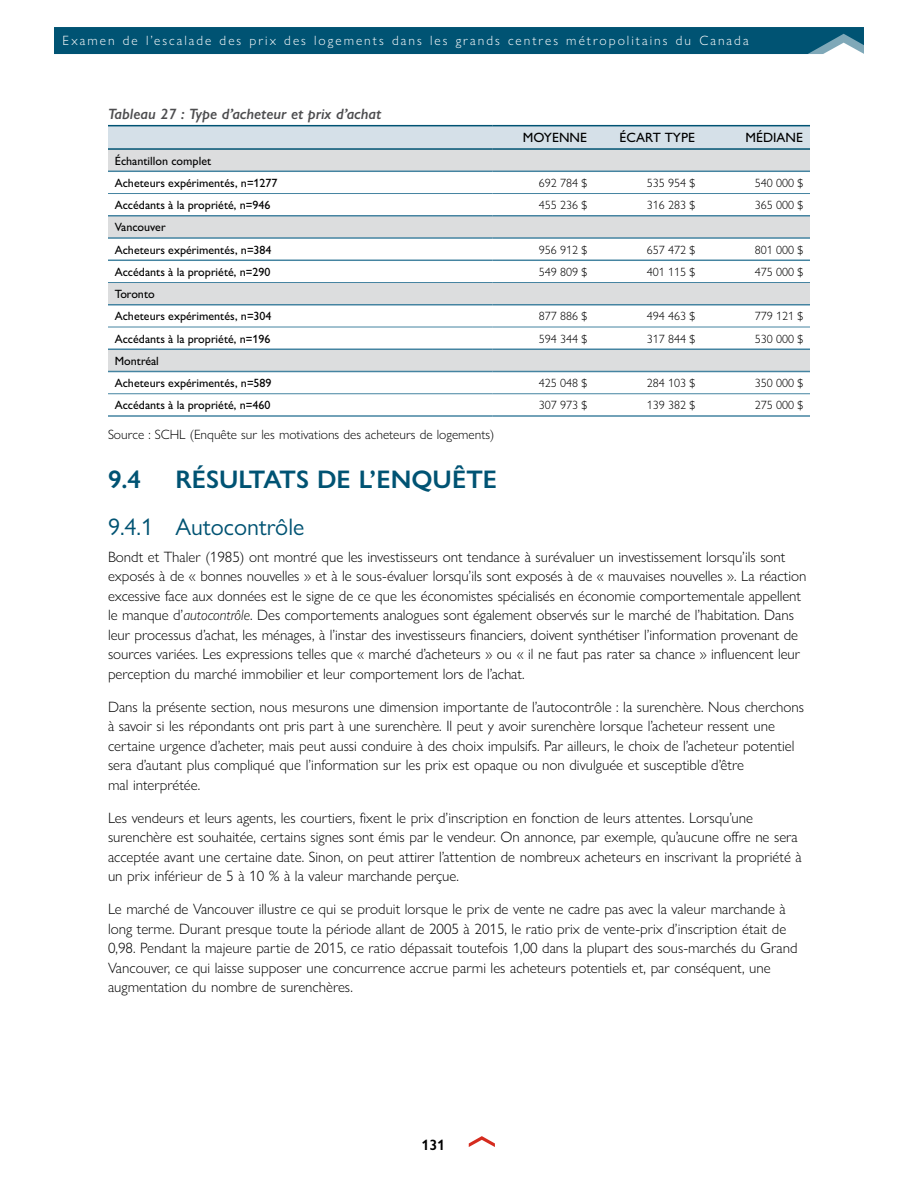
<style>
.page{position:relative;width:918px;height:1188px;background:#fff}
.page>*{position:absolute;margin:0;border:0;box-sizing:border-box;transform-origin:0 0}
.H3_Subhead1{font:600 25.5px "Gill Sans Nova";color:#005373}
.H4_Subhead2{font:24px "Gill Sans Nova";color:#005373}
.P_Body{font:300 15px/19.5px "Gill Sans Nova";color:#000}
.t1{font:italic 600 15px "Gill Sans Nova";color:#4d4d4f}
.t2{font:600 15px "Gill Sans Nova";color:#000}
.t3{font:300 13.5px "Gill Sans Nova";letter-spacing:.15em;color:#fff}
.P_footer_noline{font:300 13.5px "Gill Sans Nova";color:#000}
.Table_header_right{font:500 13.5px "Gill Sans Nova";color:#000}
.Table_body_left{font:500 12px "Gill Sans Nova";color:#000}
.Table_body_right{font:300 12px "Gill Sans Nova";color:#000}
.s1{font-style:italic}
</style>
<div class="page">
<div style="left:54px;top:27px;width:810px;height:27px;background:#005373"></div>
<svg style="left:808px;top:34px;width:56px;height:20px"></svg>
<svg style="left:469px;top:1136px;width:26px;height:11px"></svg>
<div style="left:108px;top:126px;width:702px;height:22px;background:#d5e0e8"></div>
<svg style="left:108px;top:150px;width:702px;height:221px"></svg>
<hr style="left:108px;top:125px;width:385px;height:1px;background:#005373">
<hr style="left:493px;top:125px;width:101px;height:1px;background:#005373">
<hr style="left:594px;top:125px;width:108px;height:1px;background:#005373">
<hr style="left:702px;top:125px;width:108px;height:1px;background:#005373">
<hr style="left:108px;top:148px;width:385px;height:2px;background:#005373">
<hr style="left:493px;top:148px;width:101px;height:2px;background:#005373">
<hr style="left:594px;top:148px;width:108px;height:2px;background:#005373">
<hr style="left:702px;top:148px;width:108px;height:2px;background:#005373">
<hr style="left:108px;top:171px;width:385px;height:1px;background:#4584a1">
<hr style="left:493px;top:171px;width:101px;height:1px;background:#4584a1">
<hr style="left:594px;top:171px;width:108px;height:1px;background:#4584a1">
<hr style="left:702px;top:171px;width:108px;height:1px;background:#4584a1">
<hr style="left:108px;top:215px;width:385px;height:2px;background:#4584a1">
<hr style="left:493px;top:215px;width:101px;height:2px;background:#4584a1">
<hr style="left:594px;top:215px;width:108px;height:2px;background:#4584a1">
<hr style="left:702px;top:215px;width:108px;height:2px;background:#4584a1">
<hr style="left:108px;top:237px;width:385px;height:2px;background:#4584a1">
<hr style="left:493px;top:237px;width:101px;height:2px;background:#4584a1">
<hr style="left:594px;top:237px;width:108px;height:2px;background:#4584a1">
<hr style="left:702px;top:237px;width:108px;height:2px;background:#4584a1">
<hr style="left:108px;top:260px;width:385px;height:1px;background:#4584a1">
<hr style="left:493px;top:260px;width:101px;height:1px;background:#4584a1">
<hr style="left:594px;top:260px;width:108px;height:1px;background:#4584a1">
<hr style="left:702px;top:260px;width:108px;height:1px;background:#4584a1">
<hr style="left:108px;top:304px;width:385px;height:2px;background:#4584a1">
<hr style="left:493px;top:304px;width:101px;height:2px;background:#4584a1">
<hr style="left:594px;top:304px;width:108px;height:2px;background:#4584a1">
<hr style="left:702px;top:304px;width:108px;height:2px;background:#4584a1">
<hr style="left:108px;top:349px;width:385px;height:1px;background:#4584a1">
<hr style="left:493px;top:349px;width:101px;height:1px;background:#4584a1">
<hr style="left:594px;top:349px;width:108px;height:1px;background:#4584a1">
<hr style="left:702px;top:349px;width:108px;height:1px;background:#4584a1">
<hr style="left:108px;top:371px;width:385px;height:1px;background:#4584a1">
<hr style="left:493px;top:371px;width:101px;height:1px;background:#4584a1">
<hr style="left:594px;top:371px;width:108px;height:1px;background:#4584a1">
<hr style="left:702px;top:371px;width:108px;height:1px;background:#4584a1">
<hr style="left:108px;top:415px;width:385px;height:2px;background:#4584a1">
<hr style="left:493px;top:415px;width:101px;height:2px;background:#4584a1">
<hr style="left:594px;top:415px;width:108px;height:2px;background:#4584a1">
<hr style="left:702px;top:415px;width:108px;height:2px;background:#4584a1">
<hr style="left:108px;top:193px;width:385px;height:1px;background:#4584a1">
<hr style="left:493px;top:193px;width:101px;height:1px;background:#4584a1">
<hr style="left:594px;top:193px;width:108px;height:1px;background:#4584a1">
<hr style="left:702px;top:193px;width:108px;height:1px;background:#4584a1">
<hr style="left:108px;top:282px;width:385px;height:1px;background:#4584a1">
<hr style="left:493px;top:282px;width:101px;height:1px;background:#4584a1">
<hr style="left:594px;top:282px;width:108px;height:1px;background:#4584a1">
<hr style="left:702px;top:282px;width:108px;height:1px;background:#4584a1">
<hr style="left:108px;top:327px;width:385px;height:1px;background:#4584a1">
<hr style="left:493px;top:327px;width:101px;height:1px;background:#4584a1">
<hr style="left:594px;top:327px;width:108px;height:1px;background:#4584a1">
<hr style="left:702px;top:327px;width:108px;height:1px;background:#4584a1">
<hr style="left:108px;top:393px;width:385px;height:1px;background:#4584a1">
<hr style="left:493px;top:393px;width:101px;height:1px;background:#4584a1">
<hr style="left:594px;top:393px;width:108px;height:1px;background:#4584a1">
<hr style="left:702px;top:393px;width:108px;height:1px;background:#4584a1">
<p class="t3" style="left:63px;top:32px;width:688px">Examen de l’escalade des prix des logements dans les grands centres métropolitains du Canada</p>
<p class="t1" style="left:108px;top:105px;width:275px">Tableau 27 : Type d’acheteur et prix d’achat</p>
<p class="Table_header_right" style="left:523px;top:129px;width:66px">MOYENNE</p>
<p class="Table_header_right" style="left:620px;top:129px;width:77px">ÉCART TYPE</p>
<p class="Table_header_right" style="left:746px;top:129px;width:59px">MÉDIANE</p>
<p class="Table_body_left" style="left:115px;top:153px;width:98px">Échantillon complet</p>
<p class="Table_body_left" style="left:115px;top:175px;width:164px">Acheteurs expérimentés, n=1277</p>
<p class="Table_body_right" style="left:539px;top:175px;width:50px">692 784 $</p>
<p class="Table_body_right" style="left:647px;top:175px;width:50px">535 954 $</p>
<p class="Table_body_right" style="left:755px;top:175px;width:50px">540 000 $</p>
<p class="Table_body_left" style="left:115px;top:198px;width:157px">Accédants à la propriété, n=946</p>
<p class="Table_body_right" style="left:539px;top:198px;width:50px">455 236 $</p>
<p class="Table_body_right" style="left:647px;top:198px;width:50px">316 283 $</p>
<p class="Table_body_right" style="left:755px;top:198px;width:50px">365 000 $</p>
<p class="Table_body_left" style="left:115px;top:220px;width:52px">Vancouver</p>
<p class="Table_body_left" style="left:115px;top:242px;width:158px">Acheteurs expérimentés, n=384</p>
<p class="Table_body_right" style="left:539px;top:242px;width:50px">956 912 $</p>
<p class="Table_body_right" style="left:647px;top:242px;width:50px">657 472 $</p>
<p class="Table_body_right" style="left:755px;top:242px;width:50px">801 000 $</p>
<p class="Table_body_left" style="left:115px;top:264px;width:157px">Accédants à la propriété, n=290</p>
<p class="Table_body_right" style="left:539px;top:264px;width:50px">549 809 $</p>
<p class="Table_body_right" style="left:647px;top:264px;width:50px">401 115 $</p>
<p class="Table_body_right" style="left:755px;top:264px;width:50px">475 000 $</p>
<p class="Table_body_left" style="left:115px;top:287px;width:42px">Toronto</p>
<p class="Table_body_left" style="left:115px;top:309px;width:158px">Acheteurs expérimentés, n=304</p>
<p class="Table_body_right" style="left:539px;top:309px;width:50px">877 886 $</p>
<p class="Table_body_right" style="left:647px;top:309px;width:50px">494 463 $</p>
<p class="Table_body_right" style="left:755px;top:309px;width:50px">779 121 $</p>
<p class="Table_body_left" style="left:115px;top:331px;width:157px">Accédants à la propriété, n=196</p>
<p class="Table_body_right" style="left:539px;top:331px;width:50px">594 344 $</p>
<p class="Table_body_right" style="left:647px;top:331px;width:50px">317 844 $</p>
<p class="Table_body_right" style="left:755px;top:331px;width:50px">530 000 $</p>
<p class="Table_body_left" style="left:115px;top:353px;width:46px">Montréal</p>
<p class="Table_body_left" style="left:115px;top:376px;width:158px">Acheteurs expérimentés, n=589</p>
<p class="Table_body_right" style="left:539px;top:376px;width:50px">425 048 $</p>
<p class="Table_body_right" style="left:647px;top:376px;width:50px">284 103 $</p>
<p class="Table_body_right" style="left:755px;top:376px;width:50px">350 000 $</p>
<p class="Table_body_left" style="left:115px;top:398px;width:157px">Accédants à la propriété, n=460</p>
<p class="Table_body_right" style="left:539px;top:398px;width:50px">307 973 $</p>
<p class="Table_body_right" style="left:647px;top:398px;width:50px">139 382 $</p>
<p class="Table_body_right" style="left:755px;top:398px;width:50px">275 000 $</p>
<p class="P_footer_noline" style="left:108px;top:426px;width:388px">Source : SCHL (Enquête sur les motivations des acheteurs de logements)</p>
<h3 class="H3_Subhead1" style="left:108px;top:464px;width:35px">9.4</h3>
<h3 class="H3_Subhead1" style="left:175px;top:464px;width:323px">RÉSULTATS DE L’ENQUÊTE</h3>
<h4 class="H4_Subhead2" style="left:108px;top:512px;width:198px">9.4.1 Autocontrôle</h4>
<p class="P_Body" style="left:108px;top:547px;width:700px">Bondt et Thaler (1985) ont montré que les investisseurs ont tendance à surévaluer un investissement lorsqu’ils sont exposés à de « bonnes nouvelles » et à le sous-évaluer lorsqu’ils sont exposés à de « mauvaises nouvelles ». La réaction excessive face aux données est le signe de ce que les économistes spécialisés en économie comportementale appellent le manque d’<span class="s1">autocontrôle</span>. Des comportements analogues sont également observés sur le marché de l’habitation. Dans leur processus d’achat, les ménages, à l’instar des investisseurs financiers, doivent synthétiser l’information provenant de sources variées. Les expressions telles que « marché d’acheteurs » ou « il ne faut pas rater sa chance » influencent leur perception du marché immobilier et leur comportement lors de l’achat.</p>
<p class="P_Body" style="left:108px;top:697px;width:698px">Dans la présente section, nous mesurons une dimension importante de l’autocontrôle : la surenchère. Nous cherchons à savoir si les répondants ont pris part à une surenchère. Il peut y avoir surenchère lorsque l’acheteur ressent une certaine urgence d’acheter, mais peut aussi conduire à des choix impulsifs. Par ailleurs, le choix de l’acheteur potentiel sera d’autant plus compliqué que l’information sur les prix est opaque ou non divulguée et susceptible d’être<br>mal interprétée.</p>
<p class="P_Body" style="left:108px;top:808px;width:695px">Les vendeurs et leurs agents, les courtiers, fixent le prix d’inscription en fonction de leurs attentes. Lorsqu’une surenchère est souhaitée, certains signes sont émis par le vendeur. On annonce, par exemple, qu’aucune offre ne sera acceptée avant une certaine date. Sinon, on peut attirer l’attention de nombreux acheteurs en inscrivant la propriété à un prix inférieur de 5 à 10 % à la valeur marchande perçue.</p>
<p class="P_Body" style="left:108px;top:899px;width:691px">Le marché de Vancouver illustre ce qui se produit lorsque le prix de vente ne cadre pas avec la valeur marchande à long terme. Durant presque toute la période allant de 2005 à 2015, le ratio prix de vente-prix d’inscription était de 0,98. Pendant la majeure partie de 2015, ce ratio dépassait toutefois 1,00 dans la plupart des sous-marchés du Grand Vancouver, ce qui laisse supposer une concurrence accrue parmi les acheteurs potentiels et, par conséquent, une augmentation du nombre de surenchères.</p>
<p class="t2" style="left:421px;top:1136px;width:25px">131</p>
</div>
